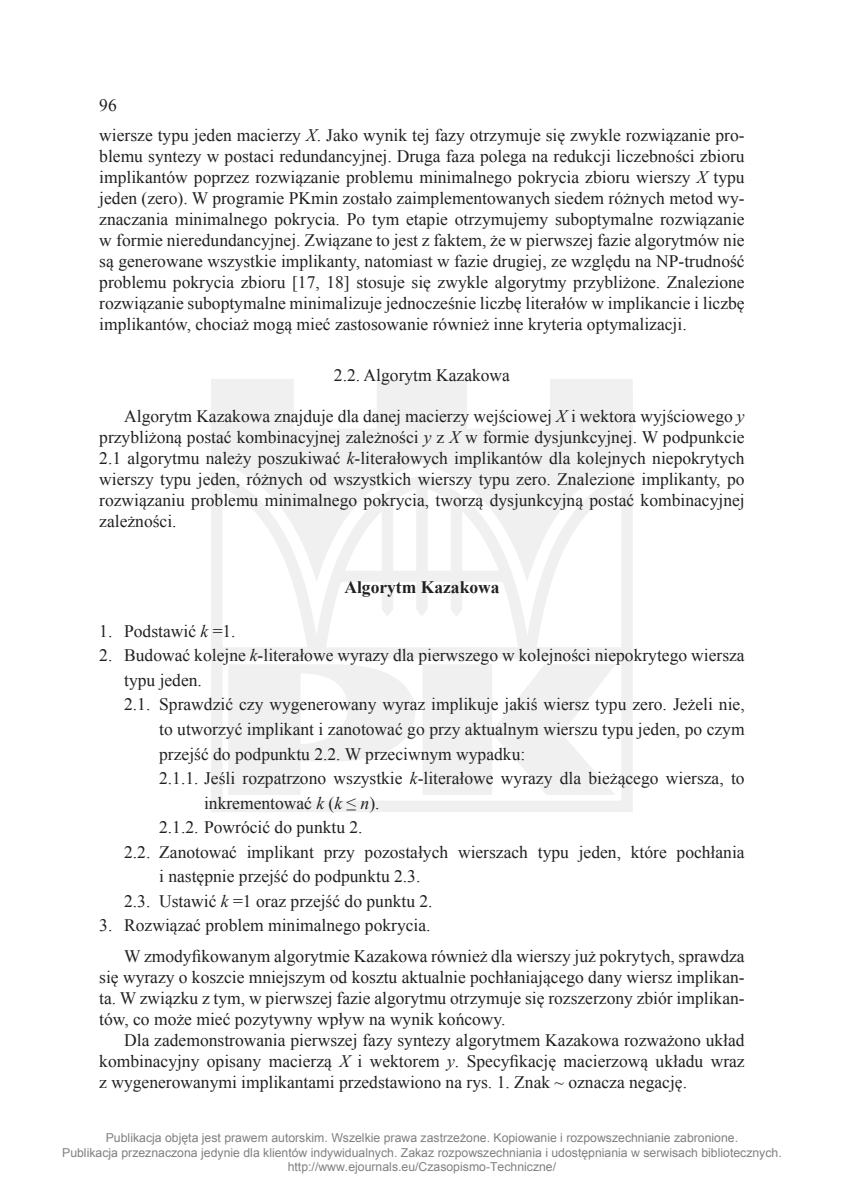
<style>
.page{position:relative;width:844px;height:1191px;background:#fff}
.page>*{position:absolute;margin:0;border:0;box-sizing:border-box;transform-origin:0 0}
.tekst_podstawowy_wci{font:17.5px/21px "Times New Roman";color:#231f20;text-align:justify}
.wyliczenia{font:17.5px/24.5px "Times New Roman";color:#231f20}
.podtytul{font:17.5px "Times New Roman";color:#231f20}
.tytul{font:700 17.5px "Times New Roman";color:#231f20}
.t1{font:12.25px/14.7px "Arial";color:#808080;text-align:center}
.s1{font-style:italic}
</style>
<div class="page">
<svg style="left:211px;top:379px;width:421px;height:433px;fill:#eff0ef"></svg>
<p class="tekst_podstawowy_wci" style="left:99px;top:90px;width:646px;line-height:29.8px">96<br>wiersze typu jeden macierzy <span class="s1">X</span>. Jako wynik tej fazy otrzymuje się zwykle rozwiązanie pro-</p>
<p class="tekst_podstawowy_wci" style="left:99px;top:146px;width:646px">blemu syntezy w postaci redundancyjnej. Druga faza polega na redukcji liczebności zbioru implikantów poprzez rozwiązanie problemu minimalnego pokrycia zbioru wierszy <span class="s1">X</span> typu jeden (zero). W programie PKmin zostało zaimplementowanych siedem różnych metod wy&shy;znaczania minimalnego pokrycia. Po tym etapie otrzymujemy suboptymalne rozwiązanie w formie nieredundancyjnej. Związane to jest z faktem, że w pierwszej fazie algorytmów nie są generowane wszystkie implikanty, natomiast w fazie drugiej, ze względu na NP-trudność problemu pokrycia zbioru [17, 18] stosuje się zwykle algorytmy przybliżone. Znalezione rozwiązanie suboptymalne minimalizuje jednocześnie liczbę literałów w implikancie i liczbę implikantów, chociaż mogą mieć zastosowanie również inne kryteria optymalizacji.</p>
<p class="podtytul" style="left:334px;top:363px;width:177px">2.2. Algorytm Kazakowa</p>
<p class="tekst_podstawowy_wci" style="left:99px;top:405px;width:646px;text-indent:25px">Algorytm Kazakowa znajduje dla danej macierzy wejściowej <span class="s1">X</span> i wektora wyjściowego <span class="s1">y </span>przybliżoną postać kombinacyjnej zależności <span class="s1">y</span> z <span class="s1">X</span> w formie dysjunkcyjnej. W podpunkcie 2.1 algorytmu należy poszukiwać <span class="s1">k</span>-literałowych implikantów dla kolejnych niepokrytych wierszy typu jeden, różnych od wszystkich wierszy typu zero. Znalezione implikanty, po rozwiązaniu problemu minimalnego pokrycia, tworzą dysjunkcyjną postać kombinacyjnej zależności.</p>
<p class="tytul" style="left:344px;top:574px;width:157px">Algorytm Kazakowa</p>
<p class="wyliczenia" style="left:99px;top:618px;width:138px">1. Podstawić <span class="s1">k</span> =1.</p>
<p class="wyliczenia" style="left:124px;top:643px;width:622px;text-indent:-25px">2. Budować kolejne <span class="s1">k</span>-literałowe wyrazy dla pierwszego w kolejności niepokrytego wiersza typu jeden.</p>
<p class="wyliczenia" style="left:159px;top:692px;width:587px;text-align:justify;text-indent:-35px">2.1. Sprawdzić czy wygenerowany wyraz implikuje jakiś wiersz typu zero. Jeżeli nie, to utworzyć implikant i zanotować go przy aktualnym wierszu typu jeden, po czym przejść do podpunktu 2.2. W przeciwnym wypadku:</p>
<p class="wyliczenia" style="left:204px;top:765px;width:542px;text-indent:-45px">2.1.1. Jeśli rozpatrzono wszystkie <span class="s1">k</span>-literałowe wyrazy dla bieżącego wiersza, to inkrementować <span class="s1">k</span> (<span class="s1">k</span> ≤ <span class="s1">n</span>).</p>
<p class="wyliczenia" style="left:159px;top:814px;width:205px">2.1.2. Powrócić do punktu 2.</p>
<p class="wyliczenia" style="left:159px;top:839px;width:587px;text-indent:-35px">2.2. Zanotować implikant przy pozostałych wierszach typu jeden, które pochłania i następnie przejść do podpunktu 2.3.</p>
<p class="wyliczenia" style="left:124px;top:888px;width:310px">2.3. Ustawić <span class="s1">k</span> =1 oraz przejść do punktu 2.</p>
<p class="wyliczenia" style="left:99px;top:912px;width:333px">3. Rozwiązać problem minimalnego pokrycia.</p>
<p class="tekst_podstawowy_wci" style="left:99px;top:945px;width:646px;text-indent:25px">W zmodyfikowanym algorytmie Kazakowa również dla wierszy już pokrytych, sprawdza się wyrazy o koszcie mniejszym od kosztu aktualnie pochłaniającego dany wiersz implikan&shy;ta. W związku z tym, w pierwszej fazie algorytmu otrzymuje się rozszerzony zbiór implikan&shy;tów, co może mieć pozytywny wpływ na wynik końcowy.</p>
<p class="tekst_podstawowy_wci" style="left:99px;top:1029px;width:646px;text-indent:25px">Dla zademonstrowania pierwszej fazy syntezy algorytmem Kazakowa rozważono układ kombinacyjny opisany macierzą <span class="s1">X</span> i wektorem <span class="s1">y</span>. Specyfikację macierzową układu wraz z wygenerowanymi implikantami przedstawiono na rys. 1. Znak ~ oznacza negację.</p>
<p class="t1" style="left:62px;top:1130px;width:721px">Publikacja objęta jest prawem autorskim. Wszelkie prawa zastrzeżone. Kopiowanie i rozpowszechnianie zabronione.<br>Publikacja przeznaczona jedynie dla klientów indywidualnych. Zakaz rozpowszechniania i udostępniania w serwisach bibliotecznych. http://www.ejournals.eu/Czasopismo-Techniczne/</p>
</div>
